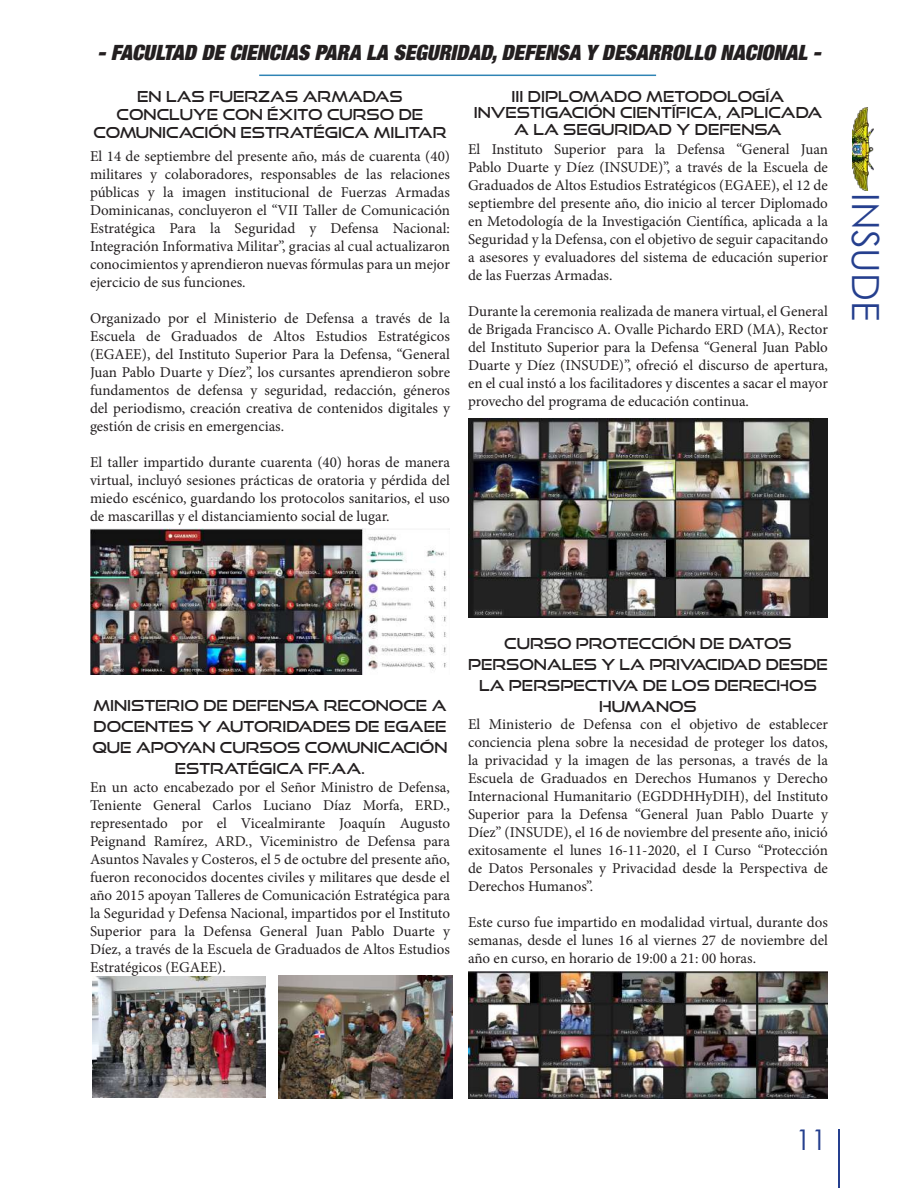
<style>
.page{position:relative;width:918px;height:1188px;background:#fff}
.page>*{position:absolute;margin:0;border:0;box-sizing:border-box;transform-origin:0 0}
.t1{font:37.5px "Century Gothic";color:#253f8e}
.t2{font:28.5px "Century Gothic";color:#253f8e}
.t3{font:italic 900 condensed 21px "Helvetica Neue LT Com";color:#231f20}
.t4{font:15px/18px "Minion Pro";color:#231f20;text-align:justify}
.t5{font:15px/21px "Good Times Rg";color:#231f20;text-align:center}
</style>
<div class="page">
<img style="left:90px;top:528px;width:360px;height:147px">
<img style="left:468px;top:419px;width:360px;height:199px">
<hr style="left:259px;top:75px;width:397px;height:1px;background:#2f84b5">
<img style="left:468px;top:972px;width:360px;height:126px">
<img style="left:92px;top:976px;width:174px;height:122px">
<img style="left:279px;top:976px;width:173px;height:122px">
<hr style="left:839px;top:1129px;width:1px;height:58px;background:#253f8e">
<img style="left:852px;top:108px;width:22px;height:83px">
<h3 class="t3" style="left:97px;top:40px;width:725px">- FACULTAD DE CIENCIAS PARA LA SEGURIDAD, DEFENSA Y DESARROLLO NACIONAL -</h3>
<p class="t5" style="left:93px;top:87px;width:355px;line-height:18px">EN LAS FUERZAS ARMADAS<br>CONCLUYE CON ÉXITO CURSO DE<br>COMUNICACIÓN ESTRATÉGICA MILITAR</p>
<p class="t5" style="left:474px;top:88px;width:350px;line-height:16.5px">III DIPLOMADO METODOLOGÍA<br>INVESTIGACIÓN CIENTÍFICA, APLICADA<br>A LA SEGURIDAD Y DEFENSA</p>
<p class="t4" style="left:90px;top:147px;width:362px">El 14 de septiembre del presente año, más de cuarenta (40) militares y colaboradores, responsables de las relaciones públicas y la imagen institucional de Fuerzas Armadas Dominicanas, concluyeron el “VII Taller de Comunicación Estratégica Para la Seguridad y Defensa Nacional:<br>Integración Informativa Militar”, gracias al cual actualizaron conocimientos y aprendieron nuevas fórmulas para un mejor ejercicio de sus funciones.</p>
<p class="t4" style="left:90px;top:309px;width:362px">Organizado por el Ministerio de Defensa a través de la Escuela de Graduados de Altos Estudios Estratégicos (EGAEE), del Instituto Superior Para la Defensa, “General Juan Pablo Duarte y Díez”, los cursantes aprendieron sobre fundamentos de defensa y seguridad, redacción, géneros del periodismo, creación creativa de contenidos digitales y gestión de crisis en emergencias.</p>
<p class="t4" style="left:90px;top:453px;width:362px">El taller impartido durante cuarenta (40) horas de manera virtual, incluyó sesiones prácticas de oratoria y pérdida del miedo escénico, guardando los protocolos sanitarios, el uso de mascarillas y el distanciamiento social de lugar.</p>
<p class="t4" style="left:468px;top:140px;width:362px">El Instituto Superior para la Defensa “General Juan Pablo Duarte y Díez (INSUDE)”, a través de la Escuela de Graduados de Altos Estudios Estratégicos (EGAEE), el 12 de septiembre del presente año, dio inicio al tercer Diplomado en Metodología de la Investigación Científica, aplicada a la Seguridad y la Defensa, con el objetivo de seguir capacitando a asesores y evaluadores del sistema de educación superior de las Fuerzas Armadas.</p>
<p class="t4" style="left:468px;top:302px;width:362px">Durante la ceremonia realizada de manera virtual, el General de Brigada Francisco A. Ovalle Pichardo ERD (MA), Rector del Instituto Superior para la Defensa “General Juan Pablo Duarte y Díez (INSUDE)”, ofreció el discurso de apertura, en el cual instó a los facilitadores y discentes a sacar el mayor provecho del programa de educación continua.</p>
<h1 class="t1" style="left:892px;top:193px;width:129px;rotate:90deg">INSUDE</h1>
<p class="t5" style="left:92px;top:695px;width:357px">MINISTERIO DE DEFENSA RECONOCE A<br>DOCENTES Y AUTORIDADES DE EGAEE<br>QUE APOYAN CURSOS COMUNICACIÓN<br>ESTRATÉGICA FF.AA.</p>
<p class="t4" style="left:90px;top:778px;width:362px">En un acto encabezado por el Señor Ministro de Defensa, Teniente General Carlos Luciano Díaz Morfa, ERD., representado por el Vicealmirante Joaquín Augusto Peignand Ramírez, ARD., Viceministro de Defensa para Asuntos Navales y Costeros, el 5 de octubre del presente año, fueron reconocidos docentes civiles y militares que desde el año 2015 apoyan Talleres de Comunicación Estratégica para la Seguridad y Defensa Nacional, impartidos por el Instituto Superior para la Defensa General Juan Pablo Duarte y Díez, a través de la Escuela de Graduados de Altos Estudios Estratégicos (EGAEE).</p>
<p class="t5" style="left:468px;top:633px;width:362px">CURSO PROTECCIÓN DE DATOS<br>PERSONALES Y LA PRIVACIDAD DESDE<br>LA PERSPECTIVA DE LOS DERECHOS<br>HUMANOS</p>
<p class="t4" style="left:468px;top:716px;width:362px">El Ministerio de Defensa con el objetivo de establecer conciencia plena sobre la necesidad de proteger los datos, la privacidad y la imagen de las personas, a través de la Escuela de Graduados en Derechos Humanos y Derecho Internacional Humanitario (EGDDHHyDIH), del Instituto Superior para la Defensa “General Juan Pablo Duarte y Díez” (INSUDE), el 16 de noviembre del presente año, inició exitosamente el lunes 16-11-2020, el I Curso “Protección de Datos Personales y Privacidad desde la Perspectiva de Derechos Humanos”.</p>
<p class="t4" style="left:468px;top:914px;width:362px">Este curso fue impartido en modalidad virtual, durante dos semanas, desde el lunes 16 al viernes 27 de noviembre del año en curso, en horario de 19:00 a 21: 00 horas.</p>
<h2 class="t2" style="left:795px;top:1120px;width:33px">11</h2>
</div>
